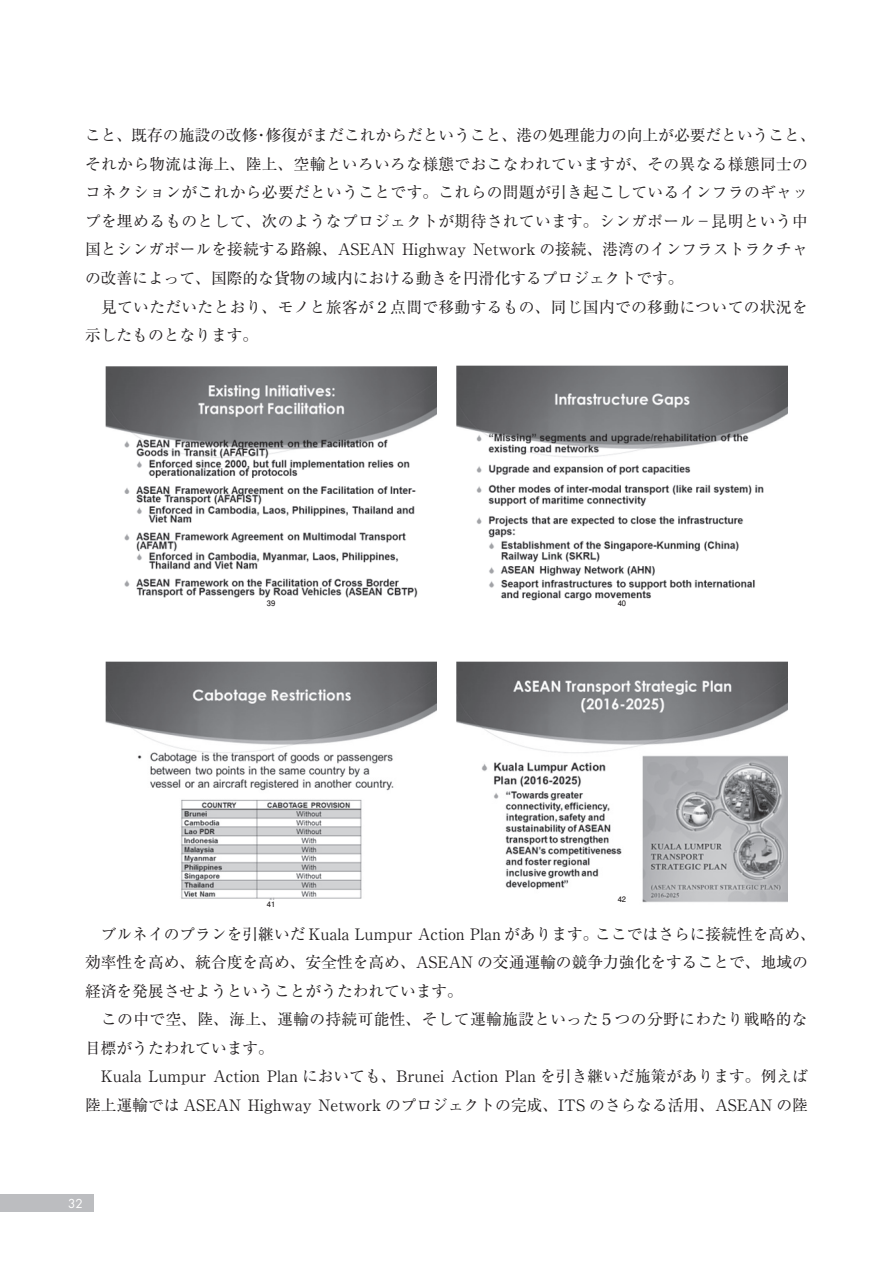
<style>
.page{position:relative;width:893px;height:1263px;background:#fff}
.page>*{position:absolute;margin:0;border:0;box-sizing:border-box;transform-origin:0 0}
.t1{font:15.75px/28.5px "Ryumin Pr 6 N";letter-spacing:.02em;color:#231f20}
.t2{font:15.75px/28.5px "Ryumin Pr 6 N";color:#231f20}
.t3{font:12px "Futura";color:#fff}
.t4{font:700 7.5px "Futo Go B101 Pr 6 N";color:#231f20}
</style>
<div class="page">
<div style="left:0;top:1195px;width:94px;height:17px;background:#bcbdc0"></div>
<img style="left:105px;top:366px;width:332px;height:232px">
<img style="left:105px;top:661px;width:332px;height:239px">
<img style="left:456px;top:366px;width:332px;height:235px">
<div style="left:618px;top:599px;width:8px;height:9px;background:#fff"></div>
<img style="left:456px;top:661px;width:332px;height:242px">
<div style="left:618px;top:895px;width:8px;height:8px;background:#fff"></div>
<p class="t1" style="left:85px;top:120px;width:732px">こと、既存の施設の改修・修復がまだこれからだということ、港の処理能力の向上が必要だということ、それから物流は海上、陸上、空輸といろいろな様態でおこなわれていますが、その異なる様態同士のコネクションがこれから必要だということです。これらの問題が引き起こしているインフラのギャップを埋めるものとして、次のようなプロジェクトが期待されています。シンガポール－昆明という中国とシンガポールを接続する路線、ASEAN Highway Network の接続、港湾のインフラストラクチャの改善によって、国際的な貨物の域内における動きを円滑化するプロジェクトです。<br>　見ていただいたとおり、モノと旅客が２点間で移動するもの、同じ国内での移動についての状況を示したものとなります。</p>
<p class="t4" style="left:267px;top:597px;width:10px">39</p>
<p class="t4" style="left:267px;top:898px;width:10px">41</p>
<p class="t4" style="left:618px;top:597px;width:10px">40</p>
<p class="t4" style="left:618px;top:893px;width:10px">42</p>
<p class="t2" style="left:85px;top:918px;width:732px">　ブルネイのプランを引継いだ Kuala Lumpur Action Plan があります。ここではさらに接続性を高め、効率性を高め、統合度を高め、安全性を高め、ASEAN の交通運輸の競争力強化をすることで、地域の経済を発展させようということがうたわれています。<br>　この中で空、陸、海上、運輸の持続可能性、そして運輸施設といった５つの分野にわたり戦略的な目標がうたわれています。<br>　Kuala Lumpur Action Plan においても、Brunei Action Plan を引き継いだ施策があります。例えば陸上運輸では ASEAN Highway Network のプロジェクトの完成、ITS のさらなる活用、ASEAN の陸</p>
<p class="t3" style="left:68px;top:1195px;width:16px">32</p>
</div>
